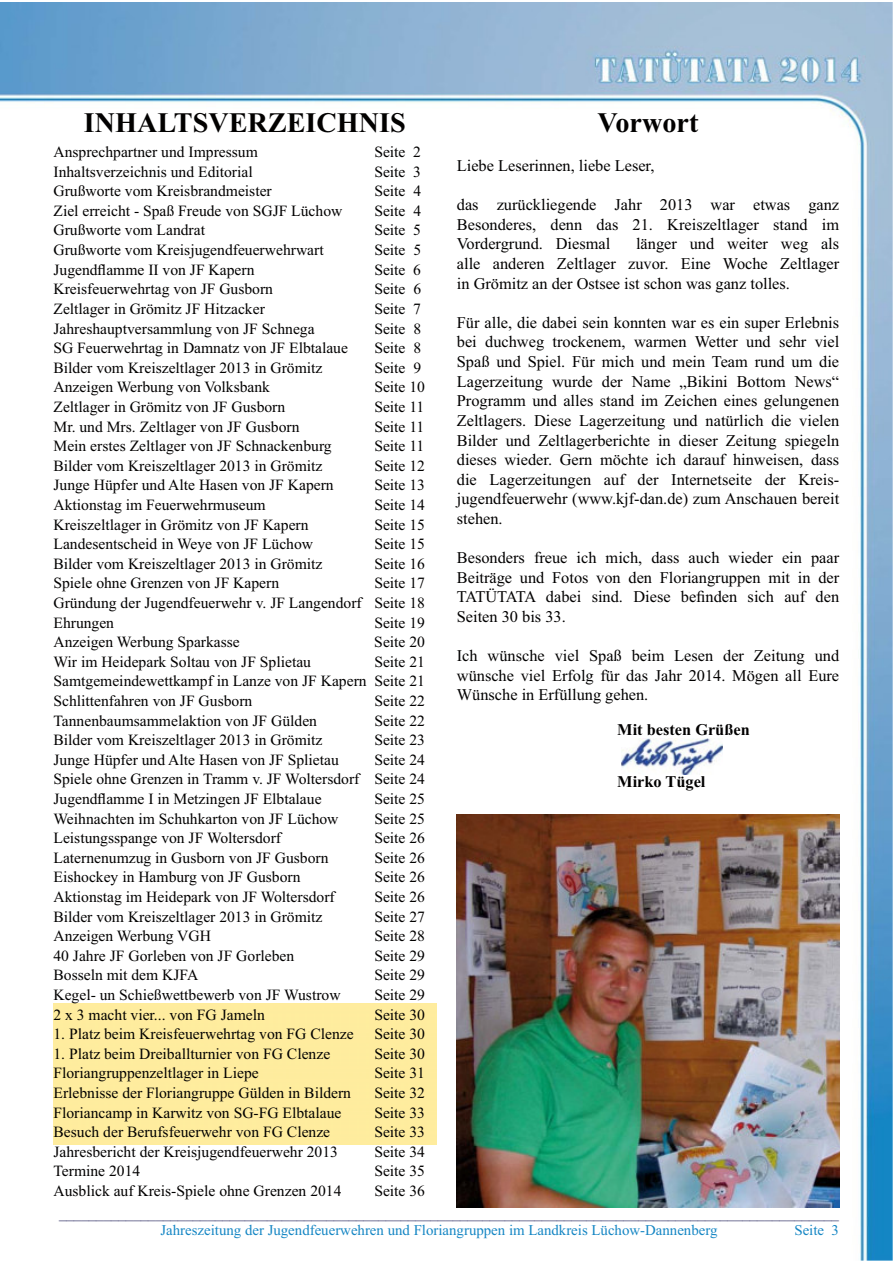
<style>
.page{position:relative;width:893px;height:1263px;background:#fff}
.page>*{position:absolute;margin:0;border:0;box-sizing:border-box;transform-origin:0 0}
.t1{font:700 28.2px "Times New Roman";color:#020100}
.t2{font:16.35px/19.6px "Times New Roman";color:#020100;text-align:justify}
.t3{font:700 16.35px "Times New Roman";color:#020100}
.t4{font:15.6px/19.6px "Times New Roman";color:#020100;text-align:justify}
.t5{font:14.85px "Times New Roman";color:#28275e}
.t6{font:14.85px "Times New Roman";color:#1586c4}
</style>
<div class="page">
<img style="left:0;top:2px;width:893px;height:1259px">
<div style="left:53px;top:1004px;width:383px;height:140px;background:#feec9e"></div>
<img style="left:457px;top:815px;width:382px;height:392px">
<img style="left:621px;top:739px;width:101px;height:36px">
<h1 class="t1" style="left:84px;top:113px;width:323px">INHALTSVERZEICHNIS</h1>
<p class="t4" style="left:53px;top:142px;width:206px">Ansprechpartner und Impressum</p>
<p class="t4" style="left:374px;top:142px;width:48px">Seite 2</p>
<p class="t4" style="left:53px;top:162px;width:201px">Inhaltsverzeichnis und Editorial</p>
<p class="t4" style="left:374px;top:162px;width:48px">Seite 3</p>
<p class="t4" style="left:53px;top:182px;width:220px">Grußworte vom Kreisbrandmeister</p>
<p class="t4" style="left:374px;top:182px;width:48px">Seite 4</p>
<p class="t4" style="left:53px;top:201px;width:290px">Ziel erreicht - Spaß Freude von SGJF Lüchow</p>
<p class="t4" style="left:374px;top:201px;width:48px">Seite 4</p>
<p class="t4" style="left:53px;top:221px;width:153px">Grußworte vom Landrat</p>
<p class="t4" style="left:374px;top:221px;width:48px">Seite 5</p>
<p class="t4" style="left:53px;top:240px;width:272px">Grußworte vom Kreisjugendfeuerwehrwart</p>
<p class="t4" style="left:374px;top:240px;width:48px">Seite 5</p>
<p class="t4" style="left:53px;top:260px;width:202px">Jugendflamme II von JF Kapern</p>
<p class="t4" style="left:374px;top:260px;width:48px">Seite 6</p>
<p class="t4" style="left:53px;top:280px;width:221px">Kreisfeuerwehrtag von JF Gusborn</p>
<p class="t4" style="left:374px;top:280px;width:48px">Seite 6</p>
<p class="t4" style="left:53px;top:299px;width:213px">Zeltlager in Grömitz JF Hitzacker</p>
<p class="t4" style="left:374px;top:299px;width:48px">Seite 7</p>
<p class="t4" style="left:53px;top:319px;width:263px">Jahreshauptversammlung von JF Schnega</p>
<p class="t4" style="left:374px;top:319px;width:48px">Seite 8</p>
<p class="t4" style="left:53px;top:338px;width:296px">SG Feuerwehrtag in Damnatz von JF Elbtalaue</p>
<p class="t4" style="left:374px;top:338px;width:48px">Seite 8</p>
<p class="t4" style="left:53px;top:358px;width:270px">Bilder vom Kreiszeltlager 2013 in Grömitz</p>
<p class="t4" style="left:374px;top:358px;width:48px">Seite 9</p>
<p class="t4" style="left:53px;top:378px;width:218px">Anzeigen Werbung von Volksbank</p>
<p class="t4" style="left:374px;top:378px;width:52px">Seite 10</p>
<p class="t4" style="left:53px;top:397px;width:233px">Zeltlager in Grömitz von JF Gusborn</p>
<p class="t4" style="left:374px;top:397px;width:52px">Seite 11</p>
<p class="t4" style="left:53px;top:417px;width:248px">Mr. und Mrs. Zeltlager von JF Gusborn</p>
<p class="t4" style="left:374px;top:417px;width:52px">Seite 11</p>
<p class="t4" style="left:53px;top:437px;width:280px">Mein erstes Zeltlager von JF Schnackenburg</p>
<p class="t4" style="left:374px;top:437px;width:52px">Seite 11</p>
<p class="t4" style="left:53px;top:456px;width:270px">Bilder vom Kreiszeltlager 2013 in Grömitz</p>
<p class="t4" style="left:374px;top:456px;width:52px">Seite 12</p>
<p class="t4" style="left:53px;top:476px;width:282px">Junge Hüpfer und Alte Hasen von JF Kapern</p>
<p class="t4" style="left:374px;top:476px;width:52px">Seite 13</p>
<p class="t4" style="left:53px;top:495px;width:214px">Aktionstag im Feuerwehrmuseum</p>
<p class="t4" style="left:374px;top:495px;width:52px">Seite 14</p>
<p class="t4" style="left:53px;top:515px;width:257px">Kreiszeltlager in Grömitz von JF Kapern</p>
<p class="t4" style="left:374px;top:515px;width:52px">Seite 15</p>
<p class="t4" style="left:53px;top:535px;width:261px">Landesentscheid in Weye von JF Lüchow</p>
<p class="t4" style="left:374px;top:535px;width:52px">Seite 15</p>
<p class="t4" style="left:53px;top:554px;width:270px">Bilder vom Kreiszeltlager 2013 in Grömitz</p>
<p class="t4" style="left:374px;top:554px;width:52px">Seite 16</p>
<p class="t4" style="left:53px;top:574px;width:227px">Spiele ohne Grenzen von JF Kapern</p>
<p class="t4" style="left:53px;top:574px;width:373px;text-indent:321px">Seite 17<br>Gründung der Jugendfeuerwehr v. JF Langendorf Seite 18<br>Ehrungen</p>
<p class="t4" style="left:374px;top:613px;width:52px">Seite 19</p>
<p class="t4" style="left:53px;top:633px;width:188px">Anzeigen Werbung Sparkasse</p>
<p class="t4" style="left:374px;top:633px;width:52px">Seite 20</p>
<p class="t4" style="left:53px;top:652px;width:259px">Wir im Heidepark Soltau von JF Splietau</p>
<p class="t4" style="left:53px;top:652px;width:373px;text-indent:321px">Seite 21<br>Samtgemeindewettkampf in Lanze von JF Kapern Seite 21<br>Schlittenfahren von JF Gusborn</p>
<p class="t4" style="left:374px;top:691px;width:52px">Seite 22</p>
<p class="t4" style="left:53px;top:711px;width:265px">Tannenbaumsammelaktion von JF Gülden</p>
<p class="t4" style="left:374px;top:711px;width:52px">Seite 22</p>
<p class="t4" style="left:53px;top:731px;width:270px">Bilder vom Kreiszeltlager 2013 in Grömitz</p>
<p class="t4" style="left:374px;top:731px;width:52px">Seite 23</p>
<p class="t4" style="left:53px;top:750px;width:287px">Junge Hüpfer und Alte Hasen von JF Splietau</p>
<p class="t4" style="left:53px;top:750px;width:373px;text-indent:321px">Seite 24<br>Spiele ohne Grenzen in Tramm v. JF Woltersdorf Seite 24<br>Jugendflamme I in Metzingen JF Elbtalaue</p>
<p class="t4" style="left:374px;top:789px;width:52px">Seite 25</p>
<p class="t4" style="left:53px;top:809px;width:287px">Weihnachten im Schuhkarton von JF Lüchow</p>
<p class="t4" style="left:374px;top:809px;width:52px">Seite 25</p>
<p class="t4" style="left:53px;top:829px;width:229px">Leistungsspange von JF Woltersdorf</p>
<p class="t4" style="left:374px;top:829px;width:52px">Seite 26</p>
<p class="t4" style="left:53px;top:848px;width:277px">Laternenumzug in Gusborn von JF Gusborn</p>
<p class="t4" style="left:374px;top:848px;width:52px">Seite 26</p>
<p class="t4" style="left:53px;top:868px;width:249px">Eishockey in Hamburg von JF Gusborn</p>
<p class="t4" style="left:374px;top:868px;width:52px">Seite 26</p>
<p class="t4" style="left:53px;top:887px;width:283px">Aktionstag im Heidepark von JF Woltersdorf</p>
<p class="t4" style="left:374px;top:887px;width:52px">Seite 26</p>
<p class="t4" style="left:53px;top:907px;width:270px">Bilder vom Kreiszeltlager 2013 in Grömitz</p>
<p class="t4" style="left:374px;top:907px;width:52px">Seite 27</p>
<p class="t4" style="left:53px;top:927px;width:159px">Anzeigen Werbung VGH</p>
<p class="t4" style="left:374px;top:927px;width:52px">Seite 28</p>
<p class="t4" style="left:53px;top:946px;width:242px">40 Jahre JF Gorleben von JF Gorleben</p>
<p class="t4" style="left:374px;top:946px;width:52px">Seite 29</p>
<p class="t4" style="left:53px;top:966px;width:146px">Bosseln mit dem KJFA</p>
<p class="t4" style="left:374px;top:966px;width:52px">Seite 29</p>
<p class="t4" style="left:53px;top:985px;width:289px">Kegel- un Schießwettbewerb von JF Wustrow</p>
<p class="t4" style="left:374px;top:985px;width:52px">Seite 29</p>
<p class="t4" style="left:53px;top:1005px;width:213px">2 x 3 macht vier... von FG Jameln</p>
<p class="t4" style="left:374px;top:1005px;width:52px">Seite 30</p>
<p class="t4" style="left:53px;top:1025px;width:302px">1. Platz beim Kreisfeuerwehrtag von FG Clenze</p>
<p class="t4" style="left:374px;top:1025px;width:52px">Seite 30</p>
<p class="t4" style="left:53px;top:1044px;width:278px">1. Platz beim Dreiballturnier von FG Clenze</p>
<p class="t4" style="left:374px;top:1044px;width:52px">Seite 30</p>
<p class="t4" style="left:53px;top:1064px;width:207px">Floriangruppenzeltlager in Liepe</p>
<p class="t4" style="left:374px;top:1064px;width:52px">Seite 31</p>
<p class="t4" style="left:53px;top:1083px;width:299px">Erlebnisse der Floriangruppe Gülden in Bildern</p>
<p class="t4" style="left:374px;top:1083px;width:52px">Seite 32</p>
<p class="t4" style="left:53px;top:1103px;width:290px">Floriancamp in Karwitz von SG-FG Elbtalaue</p>
<p class="t4" style="left:374px;top:1103px;width:52px">Seite 33</p>
<p class="t4" style="left:53px;top:1123px;width:278px">Besuch der Berufsfeuerwehr von FG Clenze</p>
<p class="t4" style="left:374px;top:1123px;width:52px">Seite 33</p>
<p class="t4" style="left:53px;top:1142px;width:286px">Jahresbericht der Kreisjugendfeuerwehr 2013</p>
<p class="t4" style="left:374px;top:1142px;width:52px">Seite 34</p>
<p class="t4" style="left:53px;top:1162px;width:88px">Termine 2014</p>
<p class="t4" style="left:374px;top:1162px;width:52px">Seite 35</p>
<p class="t4" style="left:53px;top:1181px;width:290px">Ausblick auf Kreis-Spiele ohne Grenzen 2014</p>
<p class="t4" style="left:374px;top:1181px;width:52px">Seite 36</p>
<h1 class="t1" style="left:598px;top:113px;width:102px">Vorwort</h1>
<p class="t2" style="left:457px;top:156px;width:199px">Liebe Leserinnen, liebe Leser,</p>
<p class="t2" style="left:457px;top:195px;width:384px">das zurückliegende Jahr 2013 war etwas ganz Besonderes, denn das 21. Kreiszeltlager stand im Vordergrund. Diesmal</p>
<p class="t2" style="left:457px;top:235px;width:384px;text-indent:179px">länger und weiter weg als alle anderen Zeltlager zuvor. Eine Woche Zeltlager in Grömitz an der Ostsee ist schon was ganz tolles.</p>
<p class="t2" style="left:457px;top:313px;width:384px">Für alle, die dabei sein konnten war es ein super Erlebnis bei duchweg trockenem, warmen Wetter und sehr viel Spaß und Spiel. Für mich und mein Team rund um die Lagerzeitung wurde der Name „Bikini Bottom News“ Programm und alles stand im Zeichen eines gelungenen Zeltlagers. Diese Lagerzeitung und natürlich die vielen Bilder und Zeltlagerberichte in dieser Zeitung spiegeln dieses wieder. Gern möchte ich darauf hinweisen, dass die Lagerzeitungen auf der Internetseite der Kreis&shy;jugendfeuerwehr (www.kjf-dan.de) zum Anschauen bereit stehen.</p>
<p class="t2" style="left:457px;top:548px;width:384px">Besonders freue ich mich, dass auch wieder ein paar Beiträge und Fotos von den Floriangruppen mit in der TATÜTATA dabei sind. Diese befinden sich auf den Seiten 30 bis 33.</p>
<p class="t2" style="left:457px;top:646px;width:384px">Ich wünsche viel Spaß beim Lesen der Zeitung und wünsche viel Erfolg für das Jahr 2014. Mögen all Eure Wünsche in Erfüllung gehen.</p>
<p class="t3" style="left:617px;top:724px;width:134px">Mit besten Grüßen</p>
<p class="t3" style="left:617px;top:776px;width:90px">Mirko Tügel</p>
<p class="t5" style="left:59px;top:1205px;width:781px">_________________________________________________________________________________________________________</p>
<p class="t6" style="left:160px;top:1223px;width:558px">Jahreszeitung der Jugendfeuerwehren und Floriangruppen im Landkreis Lüchow-Dannenberg</p>
<p class="t6" style="left:794px;top:1223px;width:46px">Seite 3</p>
</div>
